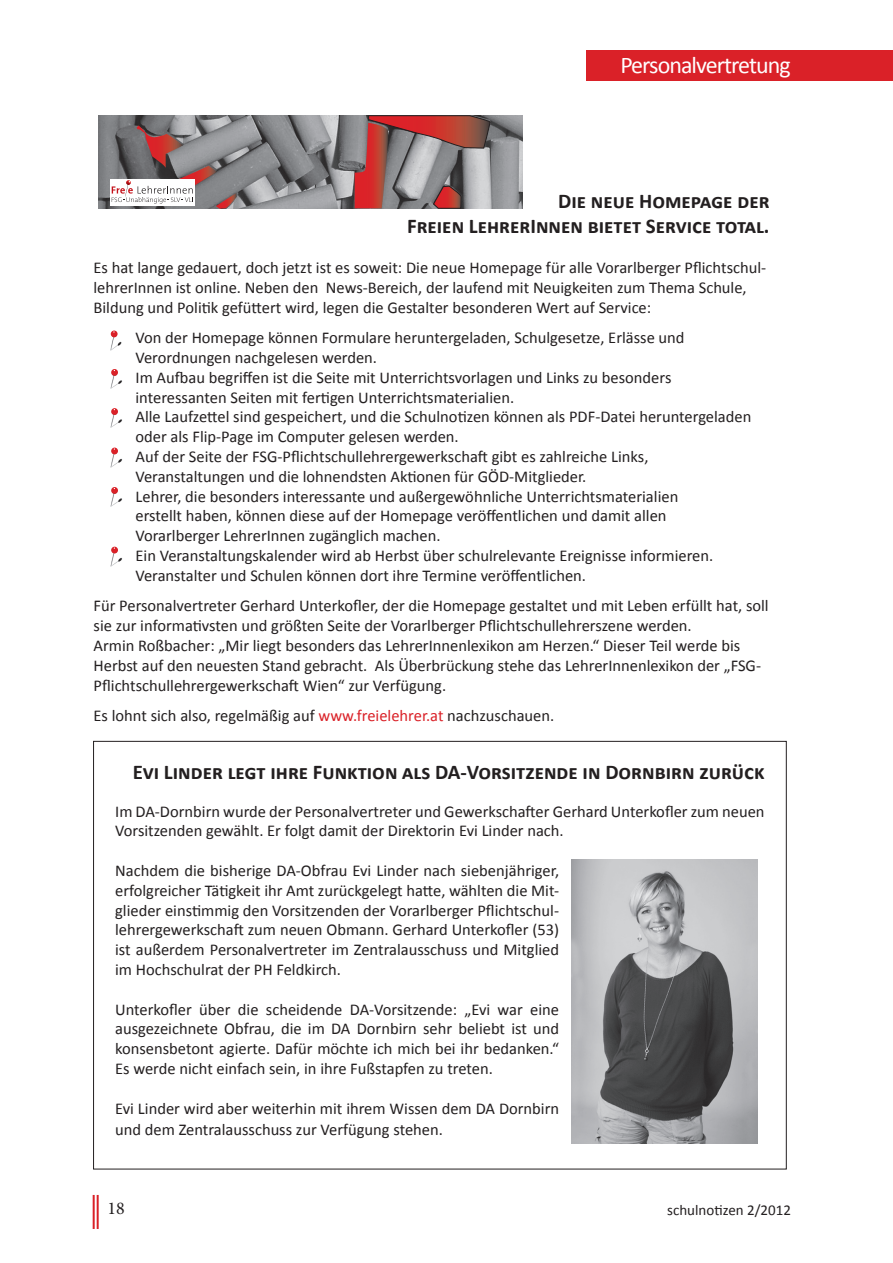
<style>
.page{position:relative;width:893px;height:1263px;background:#fff}
.page>*{position:absolute;margin:0;border:0;box-sizing:border-box;transform-origin:0 0}
.t1{font:24px "Calibri";letter-spacing:-.04em;color:#fff}
.t2{font:700 21px/25.2px "Calibri";color:#231f20;text-align:right}
.t3{font:18px "Minion Pro";color:#231f20}
.t4{font:16.5px/19.8px "Calibri";color:#231f20}
.t5{font:15px "Calibri";color:#231f20}
.s1{color:#da2128}
</style>
<div class="page">
<hr style="left:97px;top:1195px;width:2px;height:34px;background:#da2128">
<hr style="left:93px;top:1195px;width:2px;height:34px;background:#da2128">
<div style="left:587px;top:51px;width:306px;height:30px;background:#da2128"></div>
<img style="left:572px;top:859px;width:186px;height:284px">
<img style="left:110px;top:369px;width:12px;height:20px">
<div style="left:111px;top:369px;width:7px;height:7px;background:#da2128;border-radius:50%"></div>
<img style="left:110px;top:408px;width:12px;height:20px">
<svg style="left:111px;top:408px;width:7px;height:7px"></svg>
<img style="left:110px;top:447px;width:13px;height:21px">
<div style="left:111px;top:448px;width:7px;height:6px;background:#da2128;border-radius:50%"></div>
<img style="left:110px;top:487px;width:12px;height:20px">
<div style="left:111px;top:487px;width:7px;height:7px;background:#da2128;border-radius:50%"></div>
<img style="left:110px;top:546px;width:13px;height:21px">
<div style="left:111px;top:547px;width:7px;height:6px;background:#da2128;border-radius:50%"></div>
<img style="left:98px;top:116px;width:425px;height:92px">
<svg style="left:355px;top:115px;width:136px;height:94px;background:#a06f6e"></svg>
<svg style="left:110px;top:179px;width:2px;height:27px"></svg>
<svg style="left:112px;top:125px;width:125px;height:84px"></svg>
<img style="left:110px;top:330px;width:12px;height:21px">
<svg style="left:111px;top:330px;width:7px;height:7px"></svg>
<h1 class="t1" style="left:620px;top:50px;width:172px">Personalvertretung</h1>
<p class="t2" style="left:407px;top:189px;width:364px">Die neue Homepage der<br>Freien LehrerInnen bietet Service total.</p>
<p class="t4" style="left:94px;top:258px;width:674px">Es hat lange gedauert, doch jetzt ist es soweit: Die neue Homepage für alle Vorarlberger Pflichtschul&shy;lehrerInnen ist online. Neben den News-Bereich, der laufend mit Neuigkeiten zum Thema Schule,<br>Bildung und Politik gefüttert wird, legen die Gestalter besonderen Wert auf Service:</p>
<p class="t4" style="left:136px;top:328px;width:617px">Von der Homepage können Formulare heruntergeladen, Schulgesetze, Erlässe und Verordnungen nachgelesen werden.<br>Im Aufbau begriffen ist die Seite mit Unterrichtsvorlagen und Links zu besonders interessanten Seiten mit fertigen Unterrichtsmaterialien.<br>Alle Laufzettel sind gespeichert, und die Schulnotizen können als PDF-Datei heruntergeladen oder als Flip-Page im Computer gelesen werden.<br>Auf der Seite der FSG-Pflichtschullehrergewerkschaft gibt es zahlreiche Links, Veranstaltungen und die lohnendsten Aktionen für GÖD-Mitglieder.<br>Lehrer, die besonders interessante und außergewöhnliche Unterrichtsmaterialien<br>erstellt haben, können diese auf der Homepage veröffentlichen und damit allen Vorarlberger LehrerInnen zugänglich machen.<br>Ein Veranstaltungskalender wird ab Herbst über schulrelevante Ereignisse informieren.<br>Veranstalter und Schulen können dort ihre Termine veröffentlichen.</p>
<p class="t4" style="left:94px;top:596px;width:677px">Für Personalvertreter Gerhard Unterkofler, der die Homepage gestaltet und mit Leben erfüllt hat, soll sie zur informativsten und größten Seite der Vorarlberger Pflichtschullehrerszene werden.<br>Armin Roßbacher: „Mir liegt besonders das LehrerInnenlexikon am Herzen.“ Dieser Teil werde bis Herbst auf den neuesten Stand gebracht. Als Überbrückung stehe das LehrerInnenlexikon der „FSG-Pflichtschullehrergewerkschaft Wien“ zur Verfügung.</p>
<p class="t4" style="left:94px;top:706px;width:462px">Es lohnt sich also, regelmäßig auf <span class="s1">www.freielehrer.at</span> nachzuschauen.</p>
<p class="t2" style="left:133px;top:759px;width:633px">Evi Linder legt ihre Funktion als DA-Vorsitzende in Dornbirn zurück</p>
<p class="t4" style="left:115px;top:801px;width:651px">Im DA-Dornbirn wurde der Personalvertreter und Gewerkschafter Gerhard Unterkofler zum neuen<br>Vorsitzenden gewählt. Er folgt damit der Direktorin Evi Linder nach.</p>
<p class="t4" style="left:115px;top:861px;width:445px;text-align:justify">Nachdem die bisherige DA-Obfrau Evi Linder nach siebenjähriger, erfolgreicher Tätigkeit ihr Amt zurückgelegt hatte, wählten die Mit&shy;glieder einstimmig den Vorsitzenden der Vorarlberger Pflichtschul&shy;lehrergewerkschaft zum neuen Obmann. Gerhard Unterkofler (53) ist außerdem Personalvertreter im Zentralausschuss und Mitglied im Hochschulrat der PH Feldkirch.</p>
<p class="t4" style="left:115px;top:999px;width:445px;text-align:justify">Unterkofler über die scheidende DA-Vorsitzende: „Evi war eine ausgezeichnete Obfrau, die im DA Dornbirn sehr beliebt ist und konsensbetont agierte. Dafür möchte ich mich bei ihr bedanken.“ Es werde nicht einfach sein, in ihre Fußstapfen zu treten.</p>
<p class="t4" style="left:115px;top:1097px;width:445px;line-height:21.6px">Evi Linder wird aber weiterhin mit ihrem Wissen dem DA Dornbirn und dem Zentralausschuss zur Verfügung stehen.</p>
<p class="t3" style="left:107px;top:1196px;width:19px">18</p>
<p class="t5" style="left:667px;top:1200px;width:125px">schulnotizen 2/2012</p>
</div>
